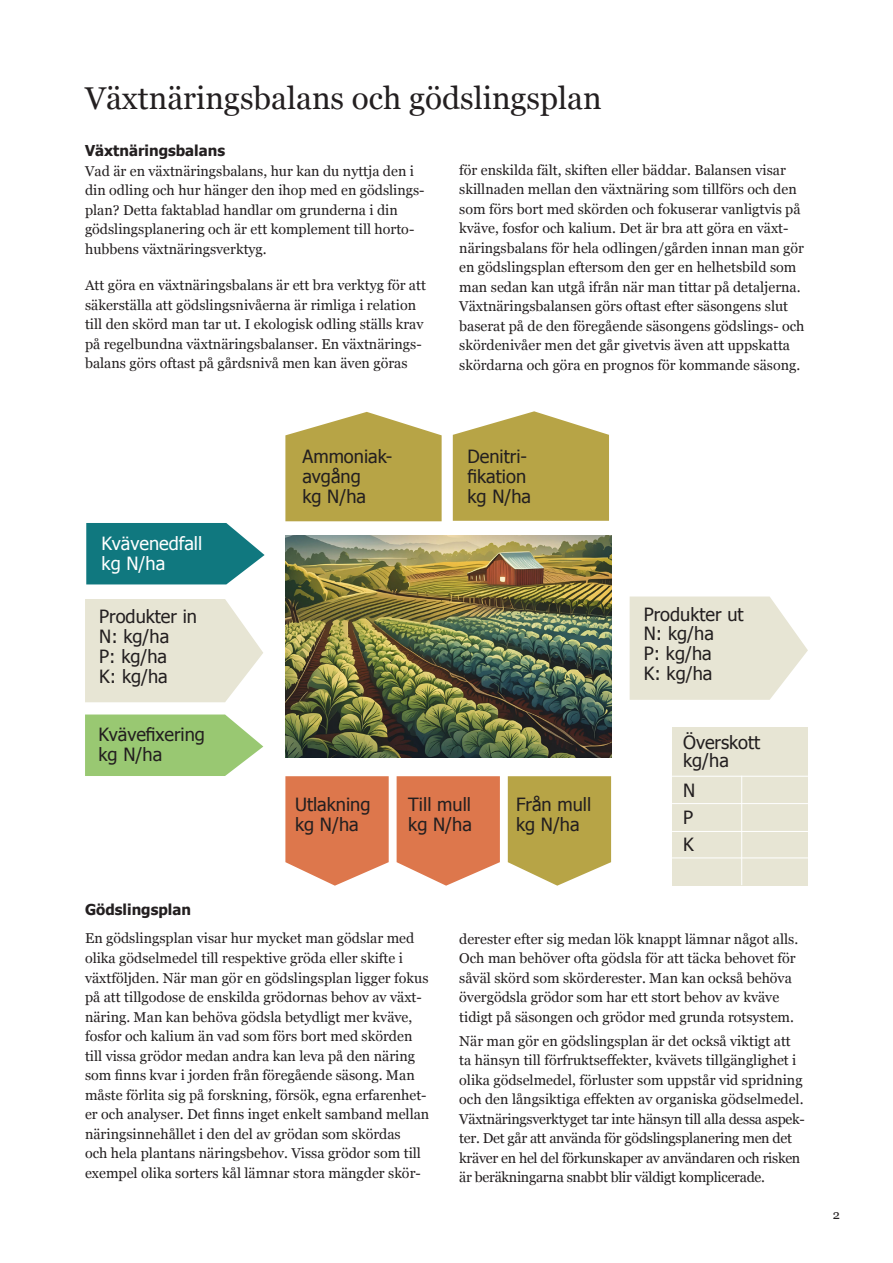
<style>
.page{position:relative;width:893px;height:1263px;background:#fff}
.page>*{position:absolute;margin:0;border:0;box-sizing:border-box;transform-origin:0 0}
.Rubrik_2{font:31.5px "Georgia";color:#231f20}
.Rubrik_21p{font:18.15px/20px "Tahoma";color:#231f20}
.Rubrik_21p-2{font:18.15px "Tahoma";color:#fff}
.Mellis{font:700 15px "Tahoma";color:#231f20}
.Brödtext_med_indrag{font:14.25px/19.5px "Georgia";color:#231f20}
.Brödtext_med_indrag-2{font:14.25px/19.5px "Georgia";letter-spacing:-.02em;color:#231f20}
.Brödtext_ej_indrag{font:14.25px/19.5px "Georgia";color:#231f20}
.t1{font:12.75px "Georgia";color:#231f20}
</style>
<div class="page">
<svg style="left:453px;top:411px;width:156px;height:110px;background:#bfae5a"></svg>
<svg style="left:285px;top:412px;width:157px;height:109px;background:#beae5a"></svg>
<svg style="left:86px;top:523px;width:179px;height:61px;background:#2a868d"></svg>
<svg style="left:85px;top:599px;width:178px;height:103px;background:#e9e7d8"></svg>
<svg style="left:630px;top:596px;width:178px;height:104px;background:#e9e7d8"></svg>
<svg style="left:85px;top:714px;width:178px;height:62px;background:#a4ce81"></svg>
<svg style="left:285px;top:776px;width:104px;height:110px;background:#e18761"></svg>
<svg style="left:397px;top:776px;width:103px;height:110px;background:#e08660"></svg>
<svg style="left:508px;top:776px;width:103px;height:110px;background:#bfae5a"></svg>
<div style="left:672px;top:727px;width:136px;height:159px;background:#e7e5d4"></div>
<hr style="left:672px;top:776px;width:136px;height:1px;background:#fff">
<hr style="left:672px;top:803px;width:136px;height:1px;background:#fff">
<hr style="left:672px;top:831px;width:136px;height:1px;background:#fff">
<hr style="left:741px;top:776px;width:1px;height:109px;background:#fff">
<hr style="left:672px;top:857px;width:136px;height:1px;background:#fff">
<img style="left:285px;top:536px;width:326px;height:222px">
<p class="Rubrik_2" style="left:85px;top:75px;width:518px">Växtnäringsbalans och gödslingsplan</p>
<p class="Mellis" style="left:85px;top:140px;width:142px">Växtnäringsbalans</p>
<p class="Brödtext_ej_indrag" style="left:85px;top:160px;width:341px">Vad är en växtnäringsbalans, hur kan du nyttja den i din odling och hur hänger den ihop med en gödslings&shy;plan? Detta faktablad handlar om grunderna i din gödslingsplanering och är ett komplement till horto&shy;hubbens växtnäringsverktyg.</p>
<p class="Brödtext_med_indrag" style="left:85px;top:275px;width:342px">Att göra en växtnäringsbalans är ett bra verktyg för att säkerställa att gödslingsnivåerna är rimliga i relation till den skörd man tar ut. I ekologisk odling ställs krav på regelbundna växtnäringsbalanser. En växtnärings&shy;balans görs oftast på gårdsnivå men kan även göras</p>
<p class="Brödtext_med_indrag" style="left:459px;top:159px;width:347px">för enskilda fält, skiften eller bäddar. Balansen visar skillnaden mellan den växtnäring som tillförs och den som förs bort med skörden och fokuserar vanligtvis på kväve, fosfor och kalium. Det är bra att göra en växt&shy;näringsbalans för hela odlingen/gården innan man gör en gödslingsplan eftersom den ger en helhetsbild som man sedan kan utgå ifrån när man tittar på detaljerna.<br>Växtnäringsbalansen görs oftast efter säsongens slut baserat på de den föregående säsongens gödslings- och skördenivåer men det går givetvis även att uppskatta skördarna och göra en prognos för kommande säsong.</p>
<p class="Rubrik_21p-2" style="left:102px;top:531px;width:102px">Kvävenedfall</p>
<p class="Rubrik_21p-2" style="left:102px;top:551px;width:65px">kg N/ha</p>
<p class="Rubrik_21p" style="left:99px;top:606px;width:99px">Produkter in<br>N: kg/ha</p>
<p class="Rubrik_21p" style="left:99px;top:645px;width:70px">P: kg/ha</p>
<p class="Rubrik_21p" style="left:99px;top:665px;width:70px">K: kg/ha</p>
<p class="Rubrik_21p" style="left:99px;top:723px;width:108px">Kvävefixering</p>
<p class="Rubrik_21p" style="left:99px;top:743px;width:65px">kg N/ha</p>
<p class="Rubrik_21p" style="left:302px;top:446px;width:92px">Ammoniak&shy;avgång</p>
<p class="Rubrik_21p" style="left:302px;top:486px;width:65px">kg N/ha</p>
<p class="Rubrik_21p" style="left:467px;top:446px;width:61px">Denitri&shy;fikation</p>
<p class="Rubrik_21p" style="left:467px;top:486px;width:65px">kg N/ha</p>
<p class="Rubrik_21p" style="left:295px;top:794px;width:77px">Utlakning</p>
<p class="Rubrik_21p" style="left:295px;top:814px;width:65px">kg N/ha</p>
<p class="Rubrik_21p" style="left:408px;top:794px;width:64px">Till mull</p>
<p class="Rubrik_21p" style="left:408px;top:814px;width:65px">kg N/ha</p>
<p class="Rubrik_21p" style="left:516px;top:794px;width:77px">Från mull</p>
<p class="Rubrik_21p" style="left:516px;top:814px;width:65px">kg N/ha</p>
<p class="Rubrik_21p" style="left:644px;top:603px;width:101px">Produkter ut<br>N: kg/ha</p>
<p class="Rubrik_21p" style="left:644px;top:643px;width:70px">P: kg/ha</p>
<p class="Rubrik_21p" style="left:644px;top:663px;width:70px">K: kg/ha</p>
<p class="Rubrik_21p" style="left:683px;top:732px;width:78px;line-height:18.3px">Överskott kg/ha</p>
<p class="Rubrik_21p" style="left:683px;top:780px;width:14px">N</p>
<p class="Rubrik_21p" style="left:683px;top:807px;width:12px">P</p>
<p class="Rubrik_21p" style="left:683px;top:834px;width:12px">K</p>
<p class="Mellis" style="left:85px;top:899px;width:107px">Gödslingsplan</p>
<p class="Brödtext_med_indrag" style="left:85px;top:928px;width:346px">En gödslingsplan visar hur mycket man gödslar med olika gödselmedel till respektive gröda eller skifte i växtföljden. När man gör en gödslingsplan ligger fokus på att tillgodose de enskilda grödornas behov av växt&shy;näring. Man kan behöva gödsla betydligt mer kväve, fosfor och kalium än vad som förs bort med skörden till vissa grödor medan andra kan leva på den näring som finns kvar i jorden från föregående säsong. Man måste förlita sig på forskning, försök, egna erfarenhet&shy;er och analyser. Det finns inget enkelt samband mellan näringsinnehållet i den del av grödan som skördas<br>och hela plantans näringsbehov. Vissa grödor som till exempel olika sorters kål lämnar stora mängder skör-</p>
<p class="Brödtext_med_indrag" style="left:459px;top:928px;width:340px">derester efter sig medan lök knappt lämnar något alls.<br>Och man behöver ofta gödsla för att täcka behovet för såväl skörd som skörderester. Man kan också behöva övergödsla grödor som har ett stort behov av kväve tidigt på säsongen och grödor med grunda rotsystem.</p>
<p class="Brödtext_med_indrag-2" style="left:459px;top:1030px;width:347px">När man gör en gödslingsplan är det också viktigt att ta hänsyn till förfruktseffekter, kvävets tillgänglighet i olika gödselmedel, förluster som uppstår vid spridning och den långsiktiga effekten av organiska gödselmedel.<br>Växtnäringsverktyget tar inte hänsyn till alla dessa aspek&shy;ter. Det går att använda för gödslingsplanering men det kräver en hel del förkunskaper av användaren och risken är beräkningarna snabbt blir väldigt komplicerade.</p>
<p class="t1" style="left:833px;top:1205px;width:9px">2</p>
</div>
